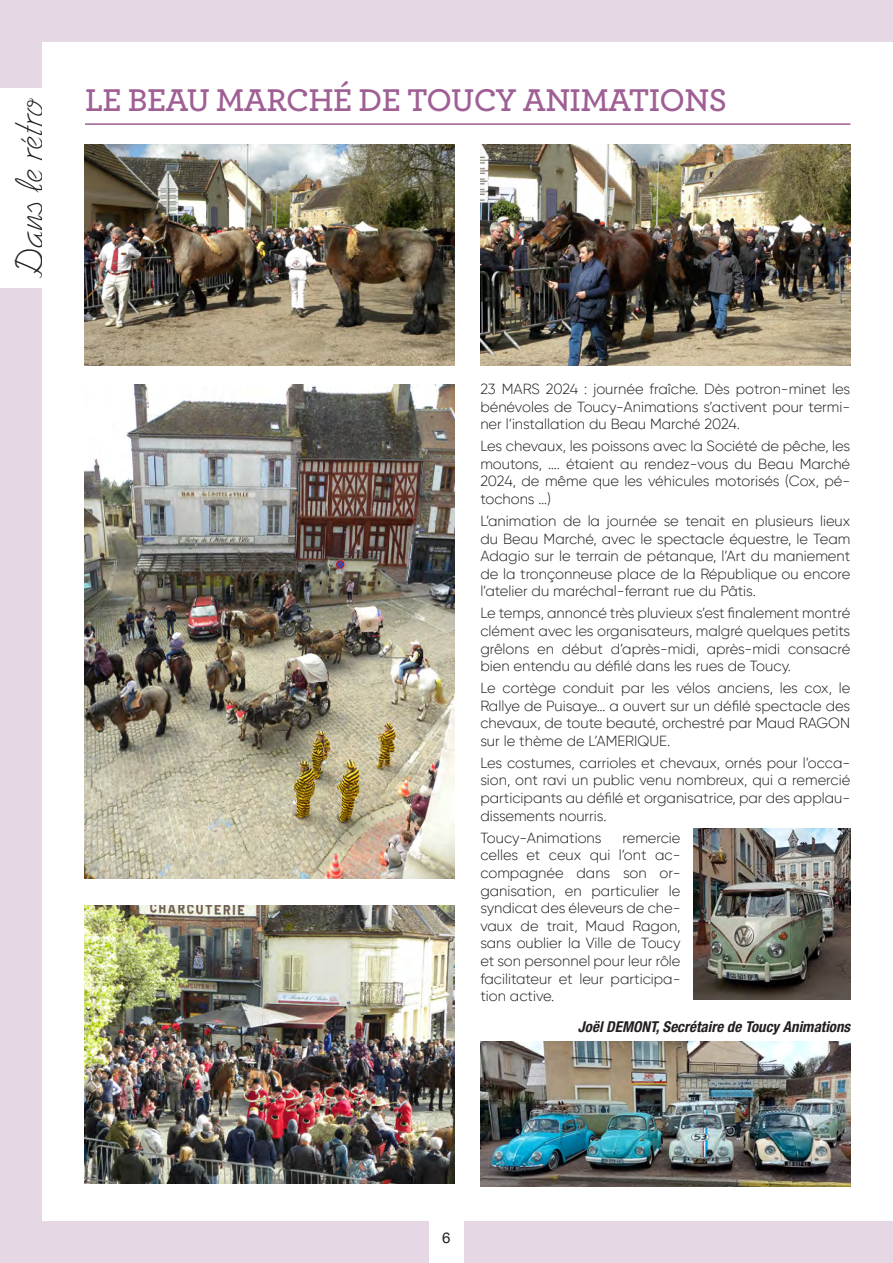
<style>
.page{position:relative;width:893px;height:1263px;background:#e5d7e4}
.page>*{position:absolute;margin:0;border:0;box-sizing:border-box;transform-origin:0 0}
.t1{font:600 33px "Archer";letter-spacing:-.02em;color:#9f5f94}
.t2{font:30px "Fely";color:#231f20}
.t3{font:italic 700 condensed 15px "Helvetica Neue LT Pro";color:#231f20}
.t4{font:15px "Helvetica Neue";color:#231f20}
.t5{font:300 14.7px/17.5px "Gilroy";color:#231f20;text-align:justify}
</style>
<div class="page">
<div style="left:0;top:88px;width:43px;height:200px;background:#fff"></div>
<div style="left:429px;top:1220px;width:34px;height:43px;background:#fff"></div>
<div style="left:43px;top:42px;width:850px;height:1178px;background:#fff"></div>
<hr style="left:85px;top:123px;width:765px;height:2px;background:#9f5f94">
<img style="left:693px;top:828px;width:157px;height:171px">
<img style="left:85px;top:385px;width:370px;height:493px">
<img style="left:480px;top:1042px;width:370px;height:144px">
<img style="left:85px;top:145px;width:370px;height:221px">
<img style="left:480px;top:145px;width:370px;height:221px">
<img style="left:85px;top:906px;width:370px;height:277px">
<h2 class="t2" style="left:15px;top:277px;width:180px;rotate:-90deg">Dans le rétro</h2>
<h1 class="t1" style="left:85px;top:76px;width:643px">LE BEAU MARCHÉ DE TOUCY ANIMATIONS</h1>
<p class="t5" style="left:480px;top:380px;width:371px">23 MARS 2024 : journée fraîche. Dès potron-minet les bénévoles de Toucy-Animations s’activent pour termi&shy;ner l’installation du Beau Marché 2024.</p>
<p class="t5" style="left:480px;top:437px;width:371px">Les chevaux, les poissons avec la Société de pêche, les moutons, …. étaient au rendez-vous du Beau Marché 2024, de même que les véhicules motorisés (Cox, pé&shy;tochons …)</p>
<p class="t5" style="left:480px;top:512px;width:371px">L’animation de la journée se tenait en plusieurs lieux du Beau Marché, avec le spectacle équestre, le Team Adagio sur le terrain de pétanque, l’Art du maniement de la tronçonneuse place de la République ou encore l’atelier du maréchal-ferrant rue du Pâtis.</p>
<p class="t5" style="left:480px;top:604px;width:371px">Le temps, annoncé très pluvieux s’est finalement montré clément avec les organisateurs, malgré quelques petits grêlons en début d’après-midi, après-midi consacré bien entendu au défilé dans les rues de Toucy.</p>
<p class="t5" style="left:480px;top:679px;width:371px">Le cortège conduit par les vélos anciens, les cox, le Rallye de Puisaye… a ouvert sur un défilé spectacle des chevaux, de toute beauté, orchestré par Maud RAGON sur le thème de L’AMERIQUE.</p>
<p class="t5" style="left:480px;top:754px;width:371px">Les costumes, carrioles et chevaux, ornés pour l’occa&shy;sion, ont ravi un public venu nombreux, qui a remercié participants au défilé et organisatrice, par des applau&shy;dissements nourris.</p>
<p class="t5" style="left:480px;top:828px;width:123px">Toucy-Animations</p>
<p class="t5" style="left:480px;top:828px;width:202px;text-indent:142px">remercie celles et ceux qui l’ont ac&shy;compagnée dans son or&shy;ganisation, en particulier le syndicat des éleveurs de che&shy;vaux de trait, Maud Ragon, sans oublier la Ville de Toucy et son personnel pour leur rôle facilitateur et leur participa&shy;tion active.</p>
<p class="t3" style="left:578px;top:1018px;width:274px">Joël DEMONT, Secrétaire de Toucy Animations</p>
<p class="t4" style="left:442px;top:1229px;width:10px">6</p>
</div>
